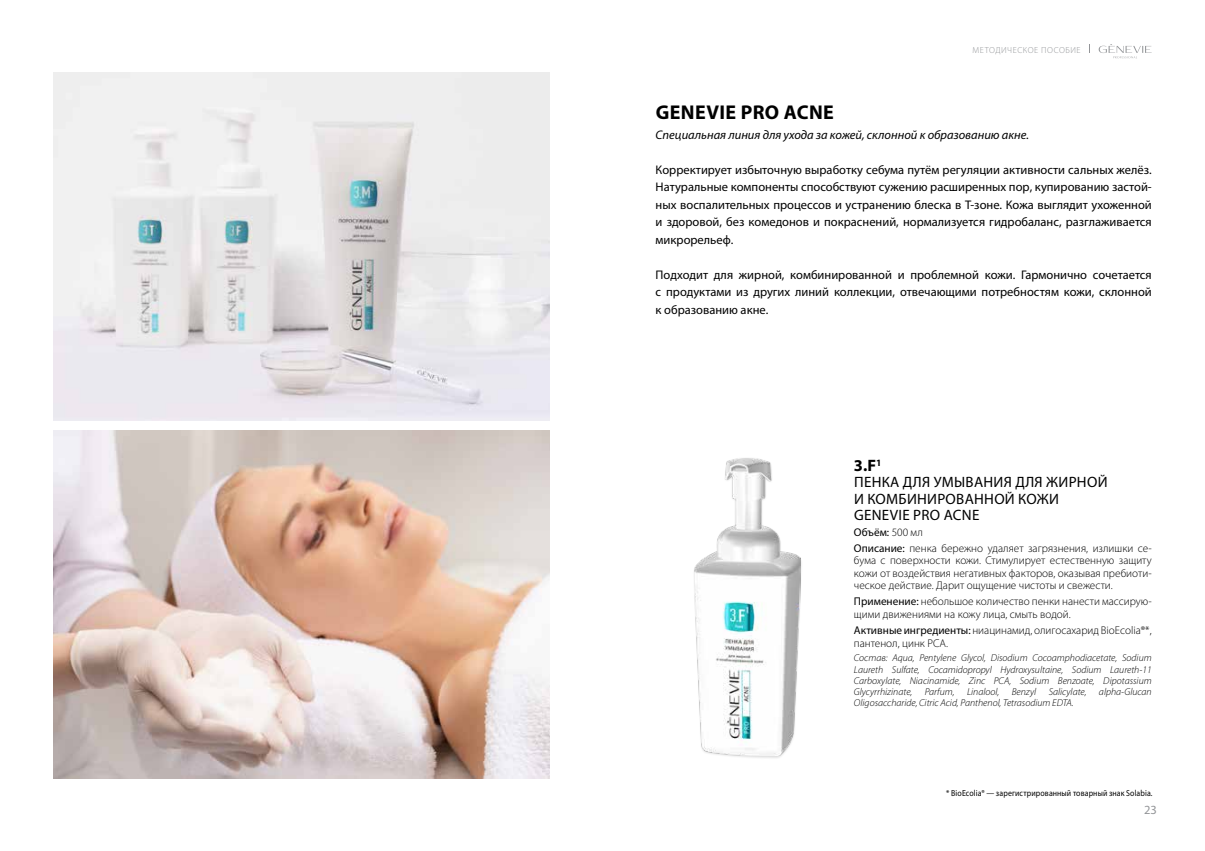
<style>
.page{position:relative;width:1205px;height:851px;background:#fff}
.page>*{position:absolute;margin:0;border:0;box-sizing:border-box;transform-origin:0 0}
.t1{font:700 20px "Myriad Pro";letter-spacing:.02em;color:#000}
.t2{font:700 16.5px "Myriad Pro";color:#000}
.t3{font:15px/16.2px "Myriad Pro";letter-spacing:.02em;color:#000}
.t4{font:12.5px/17.5px "Myriad Pro";color:#000;text-align:justify}
.t5{font:italic 12.5px "Myriad Pro";color:#000}
.t6{font:12.5px "Myriad Pro";color:#939598}
.t7{font:300 11.25px/12.5px "Myriad Pro";color:#000}
.t8{font:italic 300 10px/11.2px "Myriad Pro";color:#000;text-align:justify}
.t9{font:8.75px "Myriad Pro";letter-spacing:.015em;color:#000;scale:.9 1}
.t10{font:300 8.75px "Myriad Pro";letter-spacing:.06em;color:#939598}
.s1{font-weight:400}
</style>
<div class="page">
<svg style="left:1098px;top:44px;width:53px;height:14px"></svg>
<div style="left:692px;top:457px;width:111px;height:302px;background:#000;opacity:.15"></div>
<img style="left:695px;top:458px;width:106px;height:297px">
<img style="left:53px;top:431px;width:496px;height:347px">
<img style="left:53px;top:73px;width:496px;height:347px">
<p class="t10" style="left:972px;top:44px;width:110px">МЕТОДИЧЕСКОЕ ПОСОБИЕ</p>
<h1 class="t1" style="left:656px;top:99px;width:180px">GENEVIE PRO ACNE</h1>
<p class="t5" style="left:656px;top:127px;width:375px">Специальная линия для ухода за кожей, склонной к образованию акне.</p>
<p class="t4" style="left:656px;top:161px;width:498px">Корректирует избыточную выработку себума путём регуляции активности сальных желёз.<br>Натуральные компоненты способствуют сужению расширенных пор, купированию застой&shy;ных воспалительных процессов и устранению блеска в Т-зоне. Кожа выглядит ухоженной и здоровой, без комедонов и покраснений, нормализуется гидробаланс, разглаживается микрорельеф.</p>
<p class="t4" style="left:656px;top:266px;width:498px">Подходит для жирной, комбинированной и проблемной кожи. Гармонично сочетается с продуктами из других линий коллекции, отвечающими потребностям кожи, склонной к образованию акне.</p>
<h2 class="t2" style="left:854px;top:454px;width:29px">3.F<sup>1</sup></h2>
<p class="t3" style="left:854px;top:474px;width:255px">ПЕНКА ДЛЯ УМЫВАНИЯ ДЛЯ ЖИРНОЙ<br>И КОМБИНИРОВАННОЙ КОЖИ<br>GENEVIE PRO ACNE</p>
<p class="t7" style="left:854px;top:524px;width:299px;line-height:16px"><span class="s1">Объём:</span> 500 мл<br><span class="s1">Описание:</span> пенка бережно удаляет загрязнения, излишки се-</p>
<p class="t7" style="left:854px;top:554px;width:299px;text-align:justify">бума с поверхности кожи. Стимулирует естественную защиту кожи от воздействия негативных факторов, оказывая пребиоти&shy;ческое действие. Дарит ощущение чистоты и свежести.</p>
<p class="t7" style="left:854px;top:595px;width:299px"><span class="s1">Применение:</span> небольшое количество пенки нанести массирую&shy;щими движениями на кожу лица, смыть водой.</p>
<p class="t7" style="left:854px;top:623px;width:299px"><span class="s1">Активные ингредиенты:</span> ниацинамид, олигосахарид BioEcolia®*, пантенол, цинк PCA.</p>
<p class="t8" style="left:854px;top:652px;width:299px">Состав: Aqua, Pentylene Glycol, Disodium Cocoamphodiacetate, Sodium Laureth Sulfate, Cocamidopropyl Hydroxysultaine, Sodium Laureth-11<br>Carboxylate, Niacinamide, Zinc РСА, Sodium Benzoate, Dipotassium Glycyrrhizinate, Parfum, Linalool, Benzyl Salicylate, alpha-Glucan Oligosaccharide, Citric Acid, Panthenol, Tetrasodium EDTA.</p>
<p class="t9" style="left:946px;top:787px;width:231px">* BioEcolia® — зарегистрированный товарный знак Solabia.</p>
<p class="t6" style="left:1144px;top:802px;width:14px">23</p>
</div>
